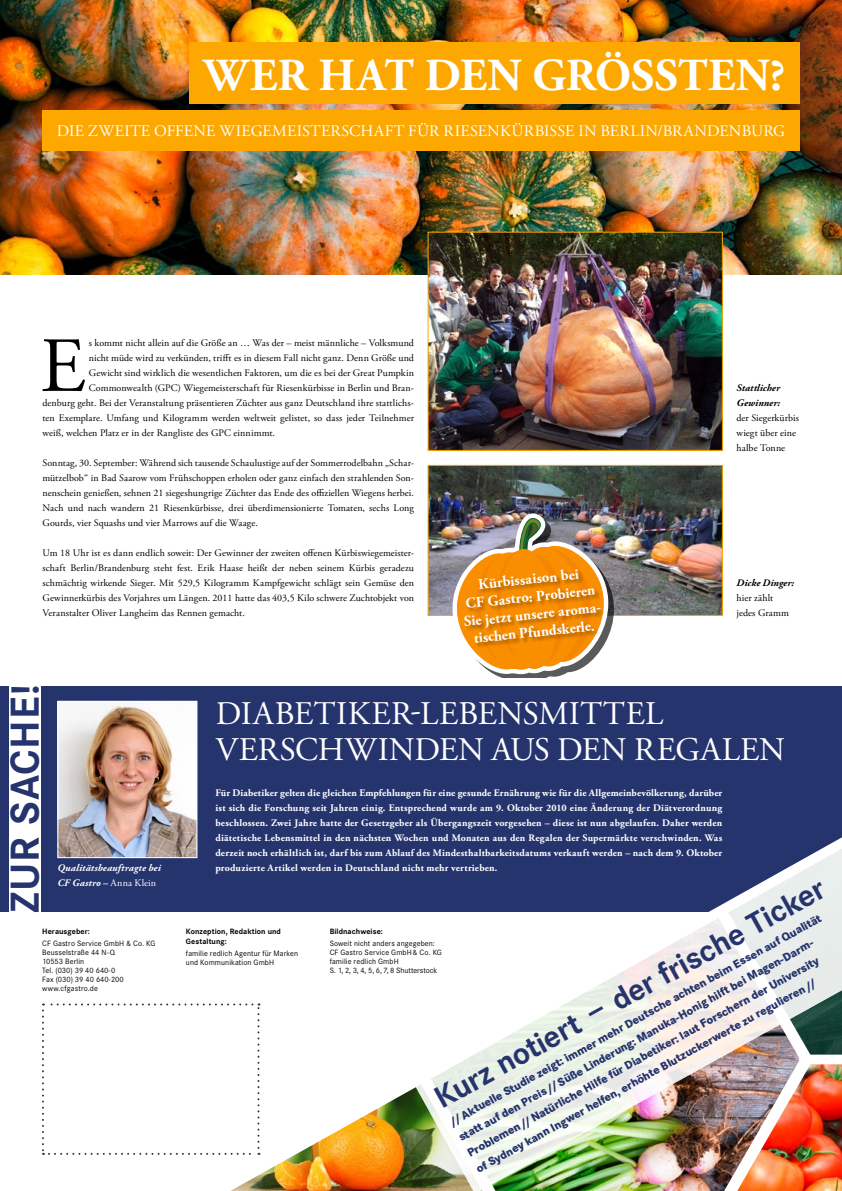
<style>
.page{position:relative;width:842px;height:1191px;background:#fff}
.page>*{position:absolute;margin:0;border:0;box-sizing:border-box;transform-origin:0 0}
.t1{font:77.9px "Adobe Garamond Pro";color:#000}
.t2{font:700 45.8px "Adobe Garamond Pro";letter-spacing:.01em;color:#fff}
.t3{font:700 42px "Corporate S";letter-spacing:.025em;color:#26346d}
.t4{font:33px "Adobe Garamond Pro";color:#fff}
.t5{font:700 32px "Corporate S";color:#26346d}
.t6{font:16.1px "Adobe Garamond Pro";letter-spacing:-.015em;color:#fff}
.t7{font:700 14.8px/17.7px "Adobe Garamond Pro";color:#fff;text-align:center}
.t8{font:800 12px/18px "Corporate S";color:#26346d;scale:.95 1}
.t9{font:10px/15px "Adobe Garamond Pro";letter-spacing:.005em;color:#000;text-align:justify}
.t10{font:700 10px/15px "Adobe Garamond Pro";letter-spacing:.02em;color:#fff;text-align:justify}
.t11{font:italic 700 10px/15px "Adobe Garamond Pro";letter-spacing:.015em;color:#fff}
.t12{font:italic 700 10px/15px "Adobe Garamond Pro";letter-spacing:.005em;color:#000}
.t13{font:8px/9px "Corporate S";letter-spacing:.01em;color:#000}
.t14{font:700 8px/10px "Corporate S";letter-spacing:.01em;color:#000}
.s1{font-weight:400;font-style:normal}
</style>
<div class="page">
<div style="left:41px;top:686px;width:801px;height:225px;background:#26346d"></div>
<svg style="left:100px;top:821px;width:742px;height:370px"></svg>
<img style="left:0;top:0;width:842px;height:274px">
<div style="left:0;top:686px;width:9px;height:225px;background:#26346d"></div>
<svg style="left:42px;top:1003px;width:217px;height:151px"></svg>
<img style="left:59px;top:703px;width:136px;height:153px">
<div style="left:57px;top:701px;width:140px;height:157px;border:1px solid #fff"></div>
<img style="left:415px;top:843px;width:427px;height:348px">
<div style="left:43px;top:110px;width:757px;height:40px;background:#fda800"></div>
<div style="left:189px;top:43px;width:611px;height:61px;background:#fda800"></div>
<img style="left:430px;top:467px;width:291px;height:147px">
<div style="left:428px;top:465px;width:295px;height:151px;border:1px solid #fda800"></div>
<img style="left:430px;top:234px;width:291px;height:215px">
<div style="left:428px;top:232px;width:295px;height:219px;border:1px solid #fda800"></div>
<img style="left:452px;top:509px;width:162px;height:169px">
<div style="left:464px;top:569px;width:142px;height:80px;background:#000;opacity:.35"></div>
<h2 class="t2" style="left:204px;top:49px;width:583px">Wer hat den GröSSten?</h2>
<h3 class="t6" style="left:57px;top:121px;width:43px">Die zweite</h3>
<h3 class="t6" style="left:154px;top:121px;width:12px">offene</h3>
<h3 class="t6" style="left:219px;top:121px;width:28px">Wiegemeisterschaft</h3>
<h3 class="t6" style="left:408px;top:121px;width:12px">für</h3>
<h3 class="t6" style="left:444px;top:121px;width:22px">Riesenkürbisse</h3>
<h3 class="t6" style="left:578px;top:121px;width:43px">in Berlin</h3>
<h3 class="t6" style="left:657px;top:121px;width:27px">/Brandenburg</h3>
<h1 class="t1" style="left:40px;top:319px;width:47px">E</h1>
<p class="t9" style="left:89px;top:335px;width:327px">s kommt nicht allein auf die Größe an … Was der – meist männliche – Volksmund</p>
<p class="t9" style="left:89px;top:350px;width:327px">nicht müde wird zu verkünden, trifft es in diesem Fall nicht ganz. Denn Größe und</p>
<p class="t9" style="left:89px;top:365px;width:327px">Gewicht sind wirklich die wesentlichen Faktoren, um die es bei der Great Pumpkin</p>
<p class="t9" style="left:89px;top:380px;width:327px">Commonwealth (GPC) Wiegemeisterschaft für Riesenkürbisse in Berlin und Bran-</p>
<p class="t9" style="left:43px;top:395px;width:373px">denburg geht. Bei der Veranstaltung präsentieren Züchter aus ganz Deutschland ihre stattlichs-</p>
<p class="t9" style="left:43px;top:410px;width:373px">ten Exemplare. Umfang und Kilogramm werden weltweit gelistet, so dass jeder Teilnehmer</p>
<p class="t9" style="left:43px;top:425px;width:234px">weiß, welchen Platz er in der Rangliste des GPC einnimmt.</p>
<p class="t9" style="left:43px;top:455px;width:373px">Sonntag, 30. September: Während sich tausende Schaulustige auf der Sommerrodelbahn „Schar&shy;mützelbob“ in Bad Saarow vom Frühschoppen erholen oder ganz einfach den strahlenden Son&shy;nenschein genießen, sehnen 21 siegeshungrige Züchter das Ende des offiziellen Wiegens herbei.<br>Nach und nach wandern 21 Riesenkürbisse, drei überdimensionierte Tomaten, sechs Long Gourds, vier Squashs und vier Marrows auf die Waage.</p>
<p class="t9" style="left:43px;top:545px;width:373px">Um 18 Uhr ist es dann endlich soweit: Der Gewinner der zweiten offenen Kürbiswiegemeister&shy;schaft Berlin/Brandenburg steht fest. Erik Haase heißt der neben seinem Kürbis geradezu schmächtig wirkende Sieger. Mit 529,5 Kilogramm Kampfgewicht schlägt sein Gemüse den Gewinnerkürbis des Vorjahres um Längen. 2011 hatte das 403,5 Kilo schwere Zuchtobjekt von Veranstalter Oliver Langheim das Rennen gemacht.</p>
<h3 class="t7" style="left:459px;top:578px;width:141px;rotate:-6deg">Kürbissaison bei<br>CF Gastro: Probieren<br>Sie jetztunsere aroma&shy;tischen Pfundskerle.</h3>
<p class="t12" style="left:736px;top:380px;width:45px">Stattlicher<br>Gewinner:</p>
<p class="t9" style="left:736px;top:410px;width:64px;text-align:left">der Siegerkürbis wiegt über eine halbe Tonne</p>
<p class="t12" style="left:736px;top:575px;width:59px">Dicke Dinger:</p>
<p class="t9" style="left:736px;top:590px;width:54px">hier zählt jedes Gramm</p>
<h3 class="t3" style="left:1px;top:912px;width:229px;rotate:-90deg">Zur Sache!</h3>
<p class="t11" style="left:57px;top:860px;width:105px">Qualitätsbeauftragte bei<br>CF Gastro – <span class="s1">Anna Klein</span></p>
<p class="t14" style="left:42px;top:926px;width:49px">Herausgeber:</p>
<p class="t13" style="left:42px;top:939px;width:115px">CF Gastro Service GmbH &amp; Co. KG<br>Beusselstraße 44 N-Q<br>10553 Berlin<br>Tel. (030) 39 40 640-0<br>Fax (030) 39 40 640-200 www.cfgastro.de</p>
<h3 class="t4" style="left:216px;top:694px;width:46px">Diabetiker</h3>
<h3 class="t4" style="left:411px;top:694px;width:50px">-Lebensmittel</h3>
<h3 class="t4" style="left:216px;top:730px;width:24px">verschwinden</h3>
<h3 class="t4" style="left:491px;top:730px;width:21px">aus</h3>
<h3 class="t4" style="left:557px;top:730px;width:24px">den</h3>
<h3 class="t4" style="left:634px;top:730px;width:45px">Regalen</h3>
<p class="t10" style="left:215px;top:785px;width:508px">Für Diabetiker gelten die gleichen Empfehlungen für eine gesunde Ernährung wie für die Allgemeinbevölkerung, darüber ist sich die Forschung seit Jahren einig. Entsprechend wurde am 9. Oktober 2010 eine Änderung der Diätverordnung beschlossen. Zwei Jahre hatte der Gesetzgeber als Übergangszeit vorgesehen – diese ist nun abgelaufen. Daher werden diätetische Lebensmittel in den nächsten Wochen und Monaten aus den Regalen der Supermärkte verschwinden. Was derzeit noch erhältlich ist, darf bis zum Ablauf des Mindesthaltbarkeitsdatums verkauft werden – nach dem 9. Oktober produzierte Artikel werden in Deutschland nicht mehr vertrieben.</p>
<p class="t14" style="left:186px;top:926px;width:97px">Konzeption, Redaktion und<br>Gestaltung:</p>
<p class="t13" style="left:186px;top:949px;width:114px">familie redlich Agentur für Marken und Kommunikation GmbH</p>
<h3 class="t5" style="left:428px;top:1083px;width:443px;rotate:-29deg">Kurz notiert – der frische Ticker</h3>
<p class="t8" style="left:446px;top:1114px;width:446px;rotate:-29deg">// Aktuelle Studie zeigt: immer mehr Deutsche achten beim Essen auf Qualität statt auf den Preis // Süße Linderung: Manuka-Honig hilft bei Magen-Darm-Problemen // Natürliche Hilfe für Diabetiker: laut Forschern der University<br>of Sydney kann Ingwer helfen, erhöhte Blutzuckerwerte zu regulieren //</p>
<p class="t14" style="left:330px;top:926px;width:55px">Bildnachweise:</p>
<p class="t13" style="left:330px;top:939px;width:114px">Soweit nicht anders angegeben:<br>CF Gastro Service GmbH&amp; Co. KG familie redlich GmbH<br>S. 1, 2, 3, 4, 5, 6, 7, 8 Shutterstock</p>
</div>
